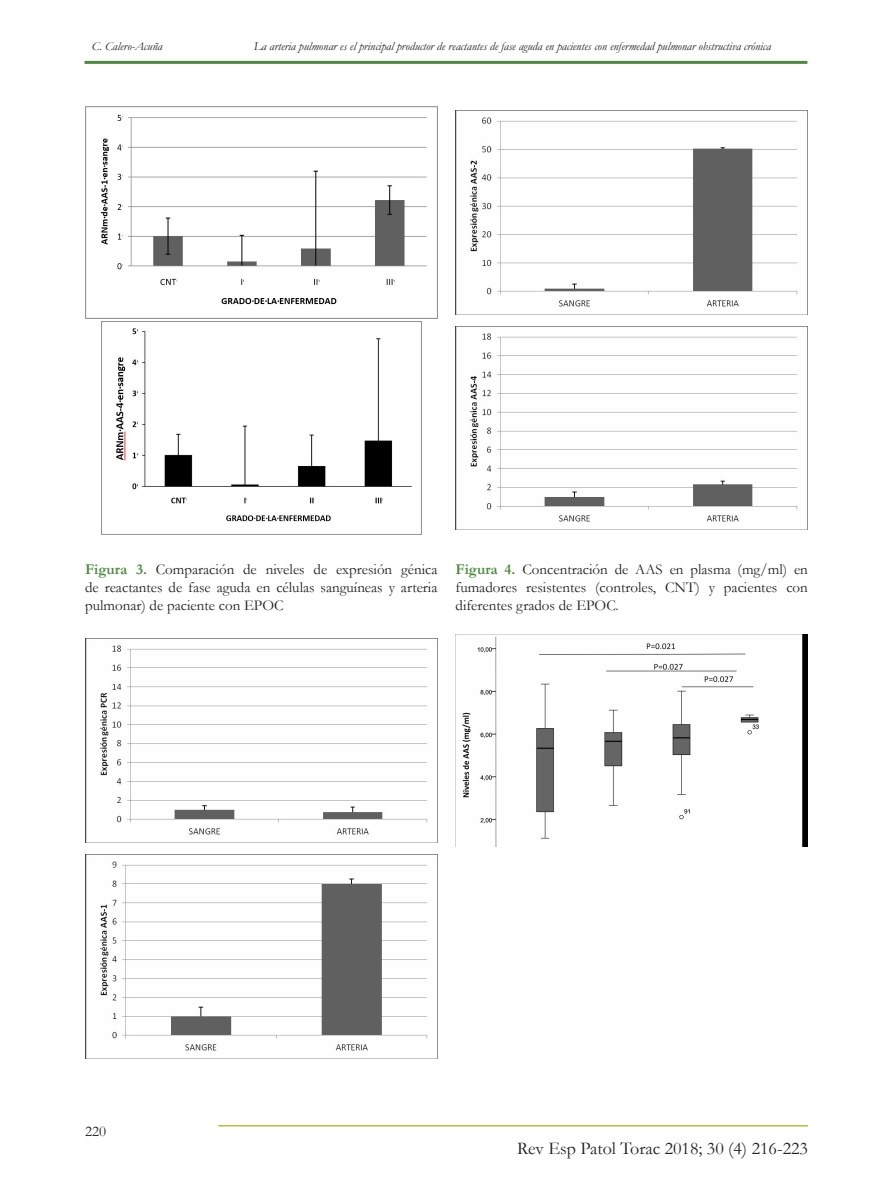
<style>
.page{position:relative;width:893px;height:1191px;background:#fff}
.page>*{position:absolute;margin:0;border:0;box-sizing:border-box;transform-origin:0 0}
.t1{font:18px "Garamond";color:#231f20}
.t2{font:15px/18px "Garamond";color:#231f20;text-align:justify}
.t3{font:italic 12px "Garamond";color:#231f20}
.s1{font-weight:700;color:#4d8a3f}
</style>
<div class="page">
<hr style="left:218px;top:1125px;width:590px;height:1px;background:#adc435">
<hr style="left:85px;top:61px;width:722px;height:3px;background:#4d8a3f">
<img style="left:85px;top:106px;width:352px;height:212px">
<img style="left:101px;top:322px;width:311px;height:212px">
<img style="left:85px;top:639px;width:343px;height:203px">
<img style="left:85px;top:854px;width:352px;height:204px">
<img style="left:455px;top:110px;width:353px;height:204px">
<img style="left:455px;top:326px;width:353px;height:204px">
<img style="left:455px;top:635px;width:353px;height:212px">
<p class="t3" style="left:92px;top:38px;width:72px">C. Calero-Acuña</p>
<p class="t3" style="left:254px;top:38px;width:519px">La arteria pulmonar es el principal productor de reactantes de fase aguda en pacientes con enfermedad pulmonar obstructiva crónica</p>
<p class="t2" style="left:85px;top:559px;width:354px"><span class="s1">Figura 3.</span> Comparación de niveles de expresión génica de reactantes de fase aguda en células sanguíneas y arteria pulmonar) de paciente con EPOC</p>
<p class="t2" style="left:455px;top:559px;width:354px"><span class="s1">Figura 4.</span> Concentración de AAS en plasma (mg/ml) en fumadores resistentes (controles, CNT) y pacientes con diferentes grados de EPOC.</p>
<p class="t2" style="left:85px;top:1122px;width:23px">220</p>
<p class="t1" style="left:517px;top:1136px;width:292px">Rev Esp Patol Torac 2018; 30 (4) 216-223</p>
</div>
